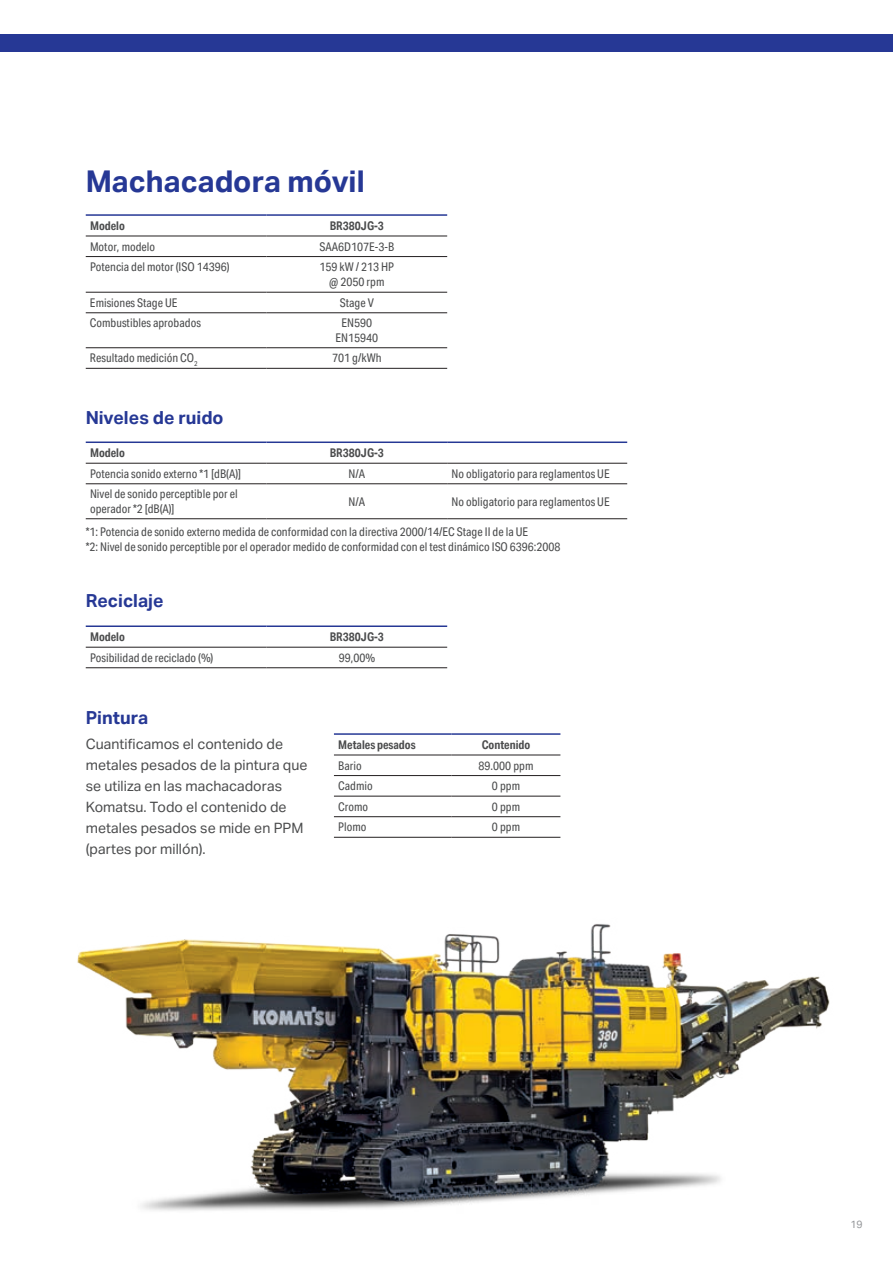
<style>
.page{position:relative;width:893px;height:1263px;background:#fff}
.page>*{position:absolute;margin:0;border:0;box-sizing:border-box;transform-origin:0 0}
.t1{font:700 30px "Aktiv Grotesk";color:#263895}
.t2{font:700 18px "Aktiv Grotesk";color:#263895}
.t3{font:14.25px/21px "Aktiv Grotesk";color:#4b4c4d}
.t4{font:12px/14.4px "Aktiv Grotesk Cd";color:#4b4c4d}
.t5{font:700 12px "Aktiv Grotesk Cd";color:#4b4c4d}
.t6{font:10.5px "Aktiv Grotesk";color:#939598}
</style>
<div class="page">
<img style="left:77px;top:924px;width:753px;height:287px">
<hr style="left:334px;top:775px;width:118px;height:1px;background:#231f20">
<hr style="left:334px;top:796px;width:118px;height:1px;background:#231f20">
<hr style="left:334px;top:816px;width:118px;height:1px;background:#231f20">
<hr style="left:334px;top:837px;width:118px;height:1px;background:#231f20">
<hr style="left:334px;top:755px;width:118px;height:1px;background:#231f20">
<hr style="left:452px;top:755px;width:108px;height:1px;background:#231f20">
<hr style="left:452px;top:775px;width:108px;height:1px;background:#231f20">
<hr style="left:452px;top:796px;width:108px;height:1px;background:#231f20">
<hr style="left:452px;top:816px;width:108px;height:1px;background:#231f20">
<hr style="left:452px;top:837px;width:108px;height:1px;background:#231f20">
<hr style="left:334px;top:733px;width:118px;height:2px;background:#263895">
<hr style="left:452px;top:733px;width:108px;height:2px;background:#263895">
<hr style="left:86px;top:483px;width:180px;height:1px;background:#231f20">
<hr style="left:86px;top:518px;width:180px;height:1px;background:#231f20">
<hr style="left:266px;top:518px;width:181px;height:1px;background:#231f20">
<hr style="left:447px;top:518px;width:180px;height:1px;background:#231f20">
<hr style="left:86px;top:463px;width:180px;height:1px;background:#231f20">
<hr style="left:266px;top:463px;width:181px;height:1px;background:#231f20">
<hr style="left:447px;top:463px;width:180px;height:1px;background:#231f20">
<hr style="left:266px;top:483px;width:181px;height:1px;background:#231f20">
<hr style="left:447px;top:483px;width:180px;height:1px;background:#231f20">
<hr style="left:86px;top:441px;width:180px;height:2px;background:#263895">
<hr style="left:266px;top:441px;width:181px;height:2px;background:#263895">
<hr style="left:447px;top:441px;width:180px;height:2px;background:#263895">
<hr style="left:86px;top:256px;width:180px;height:1px;background:#231f20">
<hr style="left:86px;top:292px;width:180px;height:1px;background:#231f20">
<hr style="left:266px;top:292px;width:181px;height:1px;background:#231f20">
<hr style="left:86px;top:312px;width:180px;height:1px;background:#231f20">
<hr style="left:266px;top:312px;width:181px;height:1px;background:#231f20">
<hr style="left:86px;top:347px;width:180px;height:1px;background:#231f20">
<hr style="left:86px;top:368px;width:180px;height:1px;background:#231f20">
<hr style="left:266px;top:347px;width:181px;height:1px;background:#231f20">
<hr style="left:266px;top:368px;width:181px;height:1px;background:#231f20">
<hr style="left:86px;top:236px;width:180px;height:1px;background:#231f20">
<hr style="left:266px;top:236px;width:181px;height:1px;background:#231f20">
<hr style="left:266px;top:256px;width:181px;height:1px;background:#231f20">
<hr style="left:86px;top:214px;width:180px;height:2px;background:#263895">
<hr style="left:266px;top:214px;width:181px;height:2px;background:#263895">
<hr style="left:86px;top:667px;width:180px;height:1px;background:#231f20">
<hr style="left:86px;top:647px;width:180px;height:1px;background:#231f20">
<hr style="left:266px;top:647px;width:181px;height:1px;background:#231f20">
<hr style="left:266px;top:667px;width:181px;height:1px;background:#231f20">
<hr style="left:86px;top:625px;width:180px;height:2px;background:#263895">
<hr style="left:266px;top:625px;width:181px;height:2px;background:#263895">
<div style="left:0;top:34px;width:893px;height:17px;background:#263895"></div>
<h1 class="t1" style="left:86px;top:164px;width:280px">Machacadora móvil</h1>
<p class="t5" style="left:90px;top:219px;width:36px">Modelo</p>
<p class="t5" style="left:330px;top:219px;width:56px">BR380JG-3</p>
<p class="t4" style="left:90px;top:239px;width:67px">Motor, modelo</p>
<p class="t4" style="left:319px;top:239px;width:76px">SAA6D107E-3-B</p>
<p class="t4" style="left:90px;top:260px;width:141px">Potencia del motor (ISO 14396)</p>
<p class="t4" style="left:319px;top:260px;width:76px;text-align:center">159 kW / 213 HP @ 2050 rpm</p>
<p class="t4" style="left:90px;top:295px;width:89px">Emisiones Stage UE</p>
<p class="t4" style="left:340px;top:295px;width:35px">Stage V</p>
<p class="t4" style="left:90px;top:316px;width:112px">Combustibles aprobados</p>
<p class="t4" style="left:335px;top:316px;width:44px;text-align:center">EN590<br>EN15940</p>
<p class="t4" style="left:90px;top:351px;width:109px">Resultado medición CO<sub>2</sub></p>
<p class="t4" style="left:332px;top:351px;width:51px">701 g/kWh</p>
<h2 class="t2" style="left:86px;top:407px;width:139px">Niveles de ruido</h2>
<p class="t5" style="left:90px;top:446px;width:36px">Modelo</p>
<p class="t5" style="left:330px;top:446px;width:56px">BR380JG-3</p>
<p class="t4" style="left:90px;top:466px;width:153px">Potencia sonido externo *1 [dB(A)]</p>
<p class="t4" style="left:348px;top:466px;width:18px">N/A</p>
<p class="t4" style="left:451px;top:466px;width:160px">No obligatorio para reglamentos UE</p>
<p class="t4" style="left:90px;top:487px;width:149px">Nivel de sonido perceptible por el operador *2 [dB(A)]</p>
<p class="t4" style="left:348px;top:494px;width:18px">N/A</p>
<p class="t4" style="left:451px;top:494px;width:160px">No obligatorio para reglamentos UE</p>
<p class="t4" style="left:86px;top:525px;width:476px;line-height:15px">*1: Potencia de sonido externo medida de conformidad con la directiva 2000/14/EC Stage II de la UE<br>*2: Nivel de sonido perceptible por el operador medido de conformidad con el test dinámico ISO 6396:2008</p>
<h2 class="t2" style="left:86px;top:590px;width:79px">Reciclaje</h2>
<p class="t5" style="left:90px;top:630px;width:36px">Modelo</p>
<p class="t5" style="left:330px;top:630px;width:56px">BR380JG-3</p>
<p class="t4" style="left:90px;top:650px;width:125px">Posibilidad de reciclado (%)</p>
<p class="t4" style="left:339px;top:650px;width:38px">99,00%</p>
<h2 class="t2" style="left:86px;top:707px;width:64px">Pintura</h2>
<p class="t3" style="left:86px;top:733px;width:223px">Cuantificamos el contenido de metales pesados de la pintura que se utiliza en las machacadoras<br>Komatsu. Todo el contenido de metales pesados se mide en PPM (partes por millón).</p>
<p class="t5" style="left:338px;top:738px;width:79px">Metales pesados</p>
<p class="t5" style="left:482px;top:738px;width:50px">Contenido</p>
<p class="t4" style="left:338px;top:758px;width:25px">Bario</p>
<p class="t4" style="left:479px;top:758px;width:56px">89.000 ppm</p>
<p class="t4" style="left:338px;top:779px;width:36px">Cadmio</p>
<p class="t4" style="left:492px;top:779px;width:30px">0 ppm</p>
<p class="t4" style="left:338px;top:799px;width:31px">Cromo</p>
<p class="t4" style="left:492px;top:799px;width:30px">0 ppm</p>
<p class="t4" style="left:338px;top:820px;width:30px">Plomo</p>
<p class="t4" style="left:492px;top:820px;width:30px">0 ppm</p>
<p class="t6" style="left:850px;top:1218px;width:14px">19</p>
</div>
